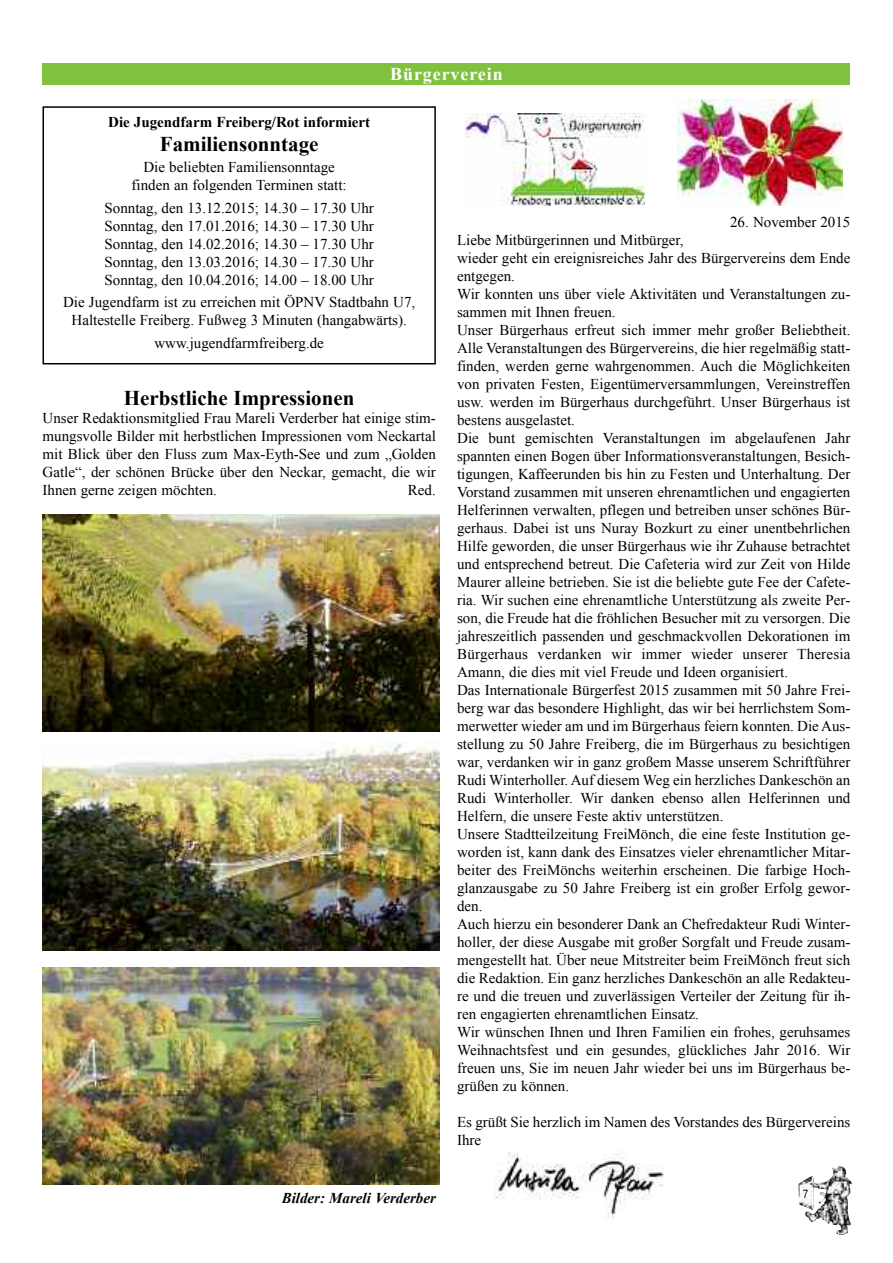
<style>
.page{position:relative;width:893px;height:1263px;background:#fff}
.page>*{position:absolute;margin:0;border:0;box-sizing:border-box;transform-origin:0 0}
.t1{font:700 21px "Times New Roman";color:#000}
.t2{font:700 18px "Times New Roman";letter-spacing:.05em;color:#fff}
.t3{font:15px/18px "Times New Roman";color:#000}
.t4{font:700 15px "Times New Roman";color:#000}
.t5{font:italic 700 15px "Times New Roman";color:#000}
.t6{font:12px "Helvetica";color:#000;scale:.75 1}
</style>
<div class="page">
<img style="left:827px;top:1166px;width:25px;height:69px">
<div style="left:43px;top:64px;width:807px;height:21px;background:#80c140"></div>
<img style="left:677px;top:99px;width:165px;height:106px">
<img style="left:465px;top:113px;width:179px;height:92px">
<img style="left:495px;top:1151px;width:169px;height:67px">
<div style="left:43px;top:106px;width:393px;height:258px;border:2px solid #000"></div>
<img style="left:43px;top:515px;width:396px;height:216px">
<img style="left:43px;top:742px;width:396px;height:208px">
<img style="left:43px;top:967px;width:396px;height:217px">
<p class="t2" style="left:390px;top:64px;width:114px">Bürgerverein</p>
<p class="t4" style="left:108px;top:114px;width:264px">Die Jugendfarm Freiberg/Rot informiert</p>
<h1 class="t1" style="left:160px;top:132px;width:160px">Familiensonntage</h1>
<p class="t3" style="left:132px;top:158px;width:217px;text-align:center">Die beliebten Familiensonntage finden an folgenden Terminen statt:</p>
<p class="t3" style="left:105px;top:199px;width:271px;text-align:justify">Sonntag, den 13.12.2015; 14.30 – 17.30 Uhr Sonntag, den 17.01.2016; 14.30 – 17.30 Uhr Sonntag, den 14.02.2016; 14.30 – 17.30 Uhr Sonntag, den 13.03.2016; 14.30 – 17.30 Uhr Sonntag, den 10.04.2016; 14.00 – 18.00 Uhr</p>
<p class="t3" style="left:63px;top:293px;width:354px;text-align:center">Die Jugendfarm ist zu erreichen mit ÖPNV Stadtbahn U7,<br>Haltestelle Freiberg. Fußweg 3 Minuten (hangabwärts).</p>
<p class="t3" style="left:154px;top:334px;width:171px">www.jugendfarmfreiberg.de</p>
<h1 class="t1" style="left:124px;top:386px;width:232px">Herbstliche Impressionen</h1>
<p class="t3" style="left:43px;top:409px;width:395px;text-align:justify">Unser Redaktionsmitglied Frau Mareli Verderber hat einige stim&shy;mungsvolle Bilder mit herbstlichen Impressionen vom Neckartal mit Blick über den Fluss zum Max-Eyth-See und zum „Golden Gatle“, der schönen Brücke über den Neckar, gemacht, die wir Ihnen gerne zeigen möchten.</p>
<p class="t3" style="left:408px;top:481px;width:29px">Red.</p>
<p class="t5" style="left:282px;top:1189px;width:156px">Bilder: Mareli Verderber</p>
<p class="t3" style="left:730px;top:213px;width:122px">26. November 2015</p>
<p class="t3" style="left:457px;top:231px;width:395px">Liebe Mitbürgerinnen und Mitbürger,<br>wieder geht ein ereignisreiches Jahr des Bürgervereins dem Ende entgegen.<br>Wir konnten uns über viele Aktivitäten und Veranstaltungen zu&shy;sammen mit Ihnen freuen.<br>Unser Bürgerhaus erfreut sich immer mehr großer Beliebtheit.<br>Alle Veranstaltungen des Bürgervereins, die hier regelmäßig statt&shy;finden, werden gerne wahrgenommen. Auch die Möglichkeiten von privaten Festen, Eigentümerversammlungen, Vereinstreffen usw. werden im Bürgerhaus durchgeführt. Unser Bürgerhaus ist bestens ausgelastet.<br>Die bunt gemischten Veranstaltungen im abgelaufenen Jahr spannten einen Bogen über Informationsveranstaltungen, Besich&shy;tigungen, Kaffeerunden bis hin zu Festen und Unterhaltung. Der Vorstand zusammen mit unseren ehrenamtlichen und engagierten Helferinnen verwalten, pflegen und betreiben unser schönes Bür&shy;gerhaus. Dabei ist uns Nuray Bozkurt zu einer unentbehrlichen Hilfe geworden, die unser Bürgerhaus wie ihr Zuhause betrachtet und entsprechend betreut. Die Cafeteria wird zur Zeit von Hilde Maurer alleine betrieben. Sie ist die beliebte gute Fee der Cafete&shy;ria. Wir suchen eine ehrenamtliche Unterstützung als zweite Per&shy;son, die Freude hat die fröhlichen Besucher mit zu versorgen. Die jahreszeitlich passenden und geschmackvollen Dekorationen im Bürgerhaus verdanken wir immer wieder unserer Theresia Amann, die dies mit viel Freude und Ideen organisiert.<br>Das Internationale Bürgerfest 2015 zusammen mit 50 Jahre Frei&shy;berg war das besondere Highlight, das wir bei herrlichstem Som&shy;merwetter wieder am und im Bürgerhaus feiern konnten. Die Aus&shy;stellung zu 50 Jahre Freiberg, die im Bürgerhaus zu besichtigen war, verdanken wir in ganz großem Masse unserem Schriftführer Rudi Winterholler. Auf diesem Weg ein herzliches Dankeschön an Rudi Winterholler. Wir danken ebenso allen Helferinnen und Helfern, die unsere Feste aktiv unterstützen.<br>Unsere Stadtteilzeitung FreiMönch, die eine feste Institution ge&shy;worden ist, kann dank des Einsatzes vieler ehrenamtlicher Mitar&shy;beiter des FreiMönchs weiterhin erscheinen. Die farbige Hoch&shy;glanzausgabe zu 50 Jahre Freiberg ist ein großer Erfolg gewor&shy;den.<br>Auch hierzu ein besonderer Dank an Chefredakteur Rudi Winter&shy;holler, der diese Ausgabe mit großer Sorgfalt und Freude zusam&shy;mengestellt hat. Über neue Mitstreiter beim FreiMönch freut sich die Redaktion. Ein ganz herzliches Dankeschön an alle Redakteu&shy;re und die treuen und zuverlässigen Verteiler der Zeitung für ih&shy;ren engagierten ehrenamtlichen Einsatz.<br>Wir wünschen Ihnen und Ihren Familien ein frohes, geruhsames Weihnachtsfest und ein gesundes, glückliches Jahr 2016. Wir freuen uns, Sie im neuen Jahr wieder bei uns im Bürgerhaus be&shy;grüßen zu können.</p>
<p class="t3" style="left:457px;top:1113px;width:395px">Es grüßt Sie herzlich im Namen des Vorstandes des Bürgervereins<br>Ihre</p>
<p class="t6" style="left:803px;top:1189px;width:8px">7</p>
</div>
